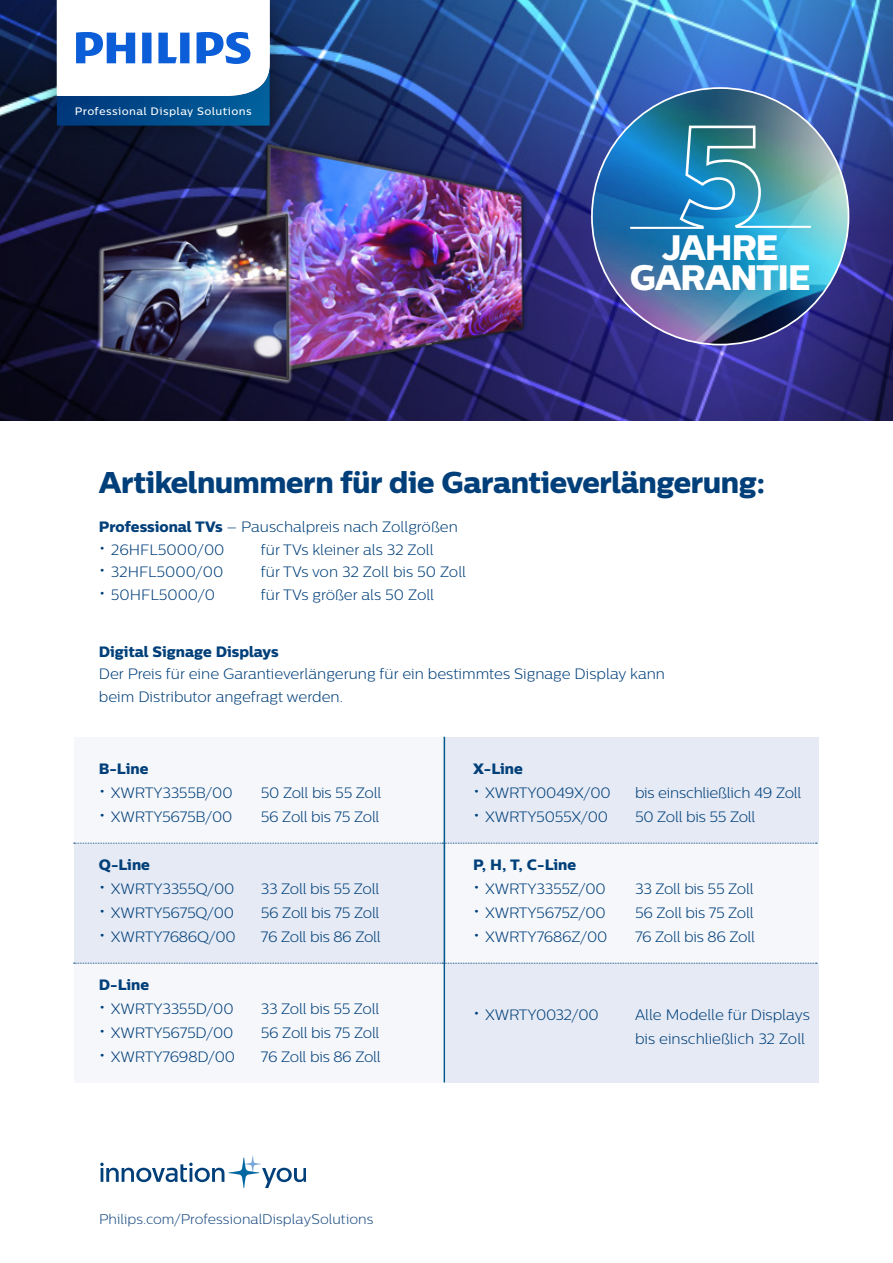
<style>
.page{position:relative;width:893px;height:1263px;background:#fff}
.page>*{position:absolute;margin:0;border:0;box-sizing:border-box;transform-origin:0 0}
._01_Body_Copy{font:35.25px "Centrale Sans X Bold";letter-spacing:-.04em;color:#fff}
.t1{font:30px "Centrale Sans X Bold";letter-spacing:-.015em;color:#003f79}
.t2{font:300 15px/22.5px "Centrale Sans";letter-spacing:-.015em;color:#003f79}
.t3{font:15px "Centrale Sans X Bold";color:#003f79}
._01_Body_Copy-2{font:300 13.95px "Centrale Sans";letter-spacing:.005em;color:#1b4c83}
.t4{font:500 10.8px "Centrale Sans";letter-spacing:.035em;color:#fff}
.s1{font-family:"Centrale Sans X Bold";font-weight:400}
.s2{font-size:19.5px}
</style>
<div class="page">
<img style="left:0;top:0;width:893px;height:421px">
<div style="left:74px;top:737px;width:745px;height:345px;background:#e5eaf4"></div>
<div style="left:74px;top:737px;width:370px;height:106px;background:#f5f7fb"></div>
<div style="left:446px;top:843px;width:373px;height:119px;background:#f5f7fb"></div>
<div style="left:74px;top:962px;width:371px;height:120px;background:#f5f7fb"></div>
<svg style="left:74px;top:843px;width:743px;height:1px"></svg>
<svg style="left:74px;top:963px;width:743px;height:1px"></svg>
<img style="left:247px;top:135px;width:304px;height:251px">
<div style="left:93px;top:206px;width:204px;height:181px;background:#000;opacity:.4"></div>
<img style="left:82px;top:207px;width:237px;height:177px">
<img style="left:592px;top:88px;width:256px;height:257px;border-radius:128px">
<hr style="left:736px;top:226px;width:75px;height:2px;background:#fff">
<svg style="left:678px;top:124px;width:84px;height:106px;background:#3e95b5"></svg>
<hr style="left:630px;top:227px;width:74px;height:2px;background:#fff">
<img style="left:31px;top:0;width:264px;height:151px">
<svg style="left:57px;top:0;width:213px;height:126px"></svg>
<svg style="left:100px;top:1156px;width:205px;height:32px"></svg>
<hr style="left:444px;top:737px;width:1px;height:345px;background:#00588e">
<p class="t4" style="left:75px;top:104px;width:179px">Professional Display Solutions</p>
<p class="_01_Body_Copy" style="left:662px;top:225px;width:118px">JAHRE</p>
<p class="_01_Body_Copy" style="left:630px;top:255px;width:182px">GARANTIE</p>
<p class="t1" style="left:99px;top:464px;width:668px">Artikelnummern für die Garantieverlängerung:</p>
<p class="t2" style="left:99px;top:516px;width:361px"><span class="s1">Professional TVs</span> – Pauschalpreis nach Zollgrößen</p>
<p class="t2" style="left:99px;top:538px;width:127px"><span class="s2">•</span> 26HFL5000/00</p>
<p class="t2" style="left:261px;top:538px;width:174px">für TVs kleiner als 32 Zoll</p>
<p class="t2" style="left:99px;top:561px;width:126px"><span class="s2">•</span> 32HFL5000/00</p>
<p class="t2" style="left:261px;top:561px;width:207px">für TVs von 32 Zoll bis 50 Zoll</p>
<p class="t2" style="left:99px;top:583px;width:118px"><span class="s2">•</span> 50HFL5000/0</p>
<p class="t2" style="left:261px;top:583px;width:175px">für TVs größer als 50 Zoll</p>
<p class="t2" style="left:99px;top:640px;width:568px"><span class="s1">Digital Signage Displays<br></span>Der Preis für eine Garantieverlängerung für ein bestimmtes Signage Display kann beim Distributor angefragt werden.</p>
<p class="t3" style="left:99px;top:759px;width:51px">B-Line</p>
<p class="t2" style="left:99px;top:781px;width:135px"><span class="s2">•</span> XWRTY3355B/00</p>
<p class="t2" style="left:261px;top:781px;width:122px">50 Zoll bis 55 Zoll</p>
<p class="t2" style="left:99px;top:805px;width:135px"><span class="s2">•</span> XWRTY5675B/00</p>
<p class="t2" style="left:261px;top:805px;width:120px">56 Zoll bis 75 Zoll</p>
<p class="t3" style="left:99px;top:855px;width:53px">Q-Line</p>
<p class="t2" style="left:99px;top:877px;width:137px"><span class="s2">•</span> XWRTY3355Q/00</p>
<p class="t2" style="left:261px;top:877px;width:120px">33 Zoll bis 55 Zoll</p>
<p class="t2" style="left:99px;top:901px;width:137px"><span class="s2">•</span> XWRTY5675Q/00</p>
<p class="t2" style="left:261px;top:901px;width:120px">56 Zoll bis 75 Zoll</p>
<p class="t2" style="left:99px;top:925px;width:138px"><span class="s2">•</span> XWRTY7686Q/00</p>
<p class="t2" style="left:261px;top:925px;width:121px">76 Zoll bis 86 Zoll</p>
<p class="t3" style="left:99px;top:975px;width:52px">D-Line</p>
<p class="t2" style="left:99px;top:997px;width:136px"><span class="s2">•</span> XWRTY3355D/00</p>
<p class="t2" style="left:261px;top:997px;width:120px">33 Zoll bis 55 Zoll</p>
<p class="t2" style="left:99px;top:1021px;width:136px"><span class="s2">•</span> XWRTY5675D/00</p>
<p class="t2" style="left:261px;top:1021px;width:120px">56 Zoll bis 75 Zoll</p>
<p class="t2" style="left:99px;top:1045px;width:138px"><span class="s2">•</span> XWRTY7698D/00</p>
<p class="t2" style="left:261px;top:1045px;width:121px">76 Zoll bis 86 Zoll</p>
<p class="_01_Body_Copy-2" style="left:99px;top:1211px;width:276px">Philips.com/ProfessionalDisplaySolutions</p>
<p class="t3" style="left:473px;top:759px;width:51px">X-Line</p>
<p class="t2" style="left:473px;top:781px;width:139px"><span class="s2">•</span> XWRTY0049X/00</p>
<p class="t2" style="left:635px;top:781px;width:168px">bis einschließlich 49 Zoll</p>
<p class="t2" style="left:473px;top:805px;width:136px"><span class="s2">•</span> XWRTY5055X/00</p>
<p class="t2" style="left:635px;top:805px;width:122px">50 Zoll bis 55 Zoll</p>
<p class="t3" style="left:473px;top:855px;width:105px">P, H, T, C-Line</p>
<p class="t2" style="left:473px;top:877px;width:134px"><span class="s2">•</span> XWRTY3355Z/00</p>
<p class="t2" style="left:635px;top:877px;width:120px">33 Zoll bis 55 Zoll</p>
<p class="t2" style="left:473px;top:901px;width:134px"><span class="s2">•</span> XWRTY5675Z/00</p>
<p class="t2" style="left:635px;top:901px;width:120px">56 Zoll bis 75 Zoll</p>
<p class="t2" style="left:473px;top:925px;width:136px"><span class="s2">•</span> XWRTY7686Z/00</p>
<p class="t2" style="left:635px;top:925px;width:121px">76 Zoll bis 86 Zoll</p>
<p class="t2" style="left:473px;top:1003px;width:127px"><span class="s2">•</span> XWRTY0032/00</p>
<p class="t2" style="left:635px;top:1002px;width:176px;line-height:24px">Alle Modelle für Displays bis einschließlich 32 Zoll</p>
</div>
